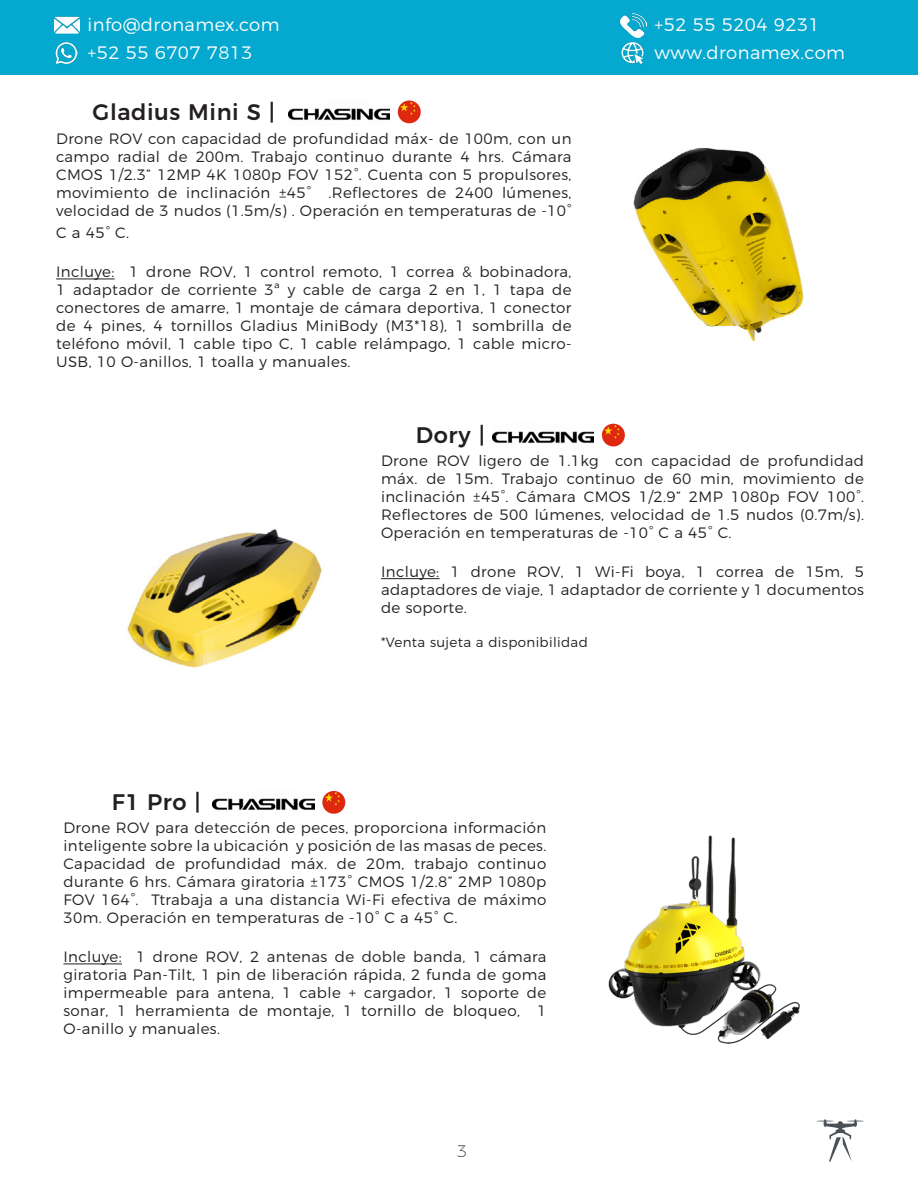
<style>
.page{position:relative;width:918px;height:1188px;background:#fff}
.page>*{position:absolute;margin:0;border:0;box-sizing:border-box;transform-origin:0 0}
.t1{font:500 22.5px "Montserrat";letter-spacing:.025em;color:#231f20}
.t2{font:300 18px "Montserrat";letter-spacing:.025em;color:#fff}
.t3{font:200 16.5px "Montserrat";color:#231f20}
.Estilo_de_párrafo_1{font:300 15px/18px "Montserrat";letter-spacing:.025em;color:#231f20;text-align:justify}
.Estilo_de_párrafo_1-2{font:300 13.5px "Montserrat";letter-spacing:.025em;color:#231f20}
</style>
<div class="page">
<svg style="left:817px;top:1119px;width:47px;height:43px"></svg>
<div style="left:1px;top:0;width:917px;height:75px;background:#05a8ce"></div>
<img style="left:54px;top:16px;width:26px;height:18px">
<img style="left:621px;top:42px;width:23px;height:22px">
<img style="left:620px;top:14px;width:26px;height:23px">
<img style="left:55px;top:42px;width:22px;height:22px">
<hr style="left:56px;top:279px;width:59px;height:1px;background:#231f20">
<img style="left:288px;top:108px;width:102px;height:12px">
<img style="left:398px;top:101px;width:23px;height:22px;border-radius:11px">
<hr style="left:381px;top:578px;width:59px;height:1px;background:#231f20">
<img style="left:492px;top:431px;width:102px;height:12px">
<img style="left:602px;top:424px;width:23px;height:22px;border-radius:11px">
<hr style="left:63px;top:964px;width:59px;height:1px;background:#231f20">
<img style="left:213px;top:798px;width:101px;height:12px">
<img style="left:322px;top:791px;width:23px;height:23px;border-radius:11px">
<img style="left:608px;top:835px;width:192px;height:209px">
<img style="left:633px;top:148px;width:171px;height:194px">
<img style="left:127px;top:529px;width:195px;height:139px">
<p class="t2" style="left:88px;top:11px;width:194px">info@dronamex.com</p>
<p class="t2" style="left:655px;top:11px;width:167px">+52 55 5204 9231</p>
<p class="t2" style="left:88px;top:39px;width:167px">+52 55 6707 7813</p>
<p class="t2" style="left:655px;top:39px;width:192px">www.dronamex.com</p>
<p class="t1" style="left:93px;top:94px;width:184px">Gladius Mini S |</p>
<p class="Estilo_de_párrafo_1" style="left:56px;top:129px;width:517px">Drone ROV con capacidad de profundidad máx- de 100m, con un campo radial de 200m. Trabajo continuo durante 4 hrs. Cámara CMOS 1/2.3” 12MP 4K 1080p FOV 152°. Cuenta con 5 propulsores, movimiento de inclinación ±45° .Reflectores de 2400 lúmenes, velocidad de 3 nudos (1.5m/s) . Operación en temperaturas de -10°</p>
<p class="Estilo_de_párrafo_1" style="left:56px;top:222px;width:74px">C a 45° C.</p>
<p class="Estilo_de_párrafo_1" style="left:56px;top:262px;width:517px">Incluye: 1 drone ROV, 1 control remoto, 1 correa &amp; bobinadora, 1 adaptador de corriente 3ª y cable de carga 2 en 1, 1 tapa de conectores de amarre, 1 montaje de cámara deportiva, 1 conector de 4 pines, 4 tornillos Gladius MiniBody (M3*18), 1 sombrilla de teléfono móvil, 1 cable tipo C, 1 cable relámpago, 1 cable micro-USB, 10 O-anillos, 1 toalla y manuales.</p>
<p class="t1" style="left:416px;top:417px;width:71px">Dory |</p>
<p class="Estilo_de_párrafo_1" style="left:381px;top:450px;width:484px">Drone ROV ligero de 1.1kg con capacidad de profundidad máx. de 15m. Trabajo continuo de 60 min, movimiento de inclinación ±45°. Cámara CMOS 1/2.9” 2MP 1080p FOV 100°.<br>Reflectores de 500 lúmenes, velocidad de 1.5 nudos (0.7m/s).<br>Operación en temperaturas de -10° C a 45° C.</p>
<p class="Estilo_de_párrafo_1" style="left:381px;top:562px;width:484px">Incluye: 1 drone ROV, 1 Wi-Fi boya, 1 correa de 15m, 5 adaptadores de viaje, 1 adaptador de corriente y 1 documentos de soporte.</p>
<p class="Estilo_de_párrafo_1-2" style="left:381px;top:632px;width:208px">*Venta sujeta a disponibilidad</p>
<p class="t1" style="left:112px;top:784px;width:91px">F1 Pro |</p>
<p class="Estilo_de_párrafo_1" style="left:63px;top:817px;width:484px">Drone ROV para detección de peces, proporciona información inteligente sobre la ubicación y posición de las masas de peces.<br>Capacidad de profundidad máx. de 20m, trabajo continuo durante 6 hrs. Cámara giratoria ±173° CMOS 1/2.8” 2MP 1080p FOV 164°. Ttrabaja a una distancia Wi-Fi efectiva de máximo 30m. Operación en temperaturas de -10° C a 45° C.</p>
<p class="Estilo_de_párrafo_1" style="left:63px;top:947px;width:484px">Incluye: 1 drone ROV, 2 antenas de doble banda, 1 cámara giratoria Pan-Tilt, 1 pin de liberación rápida, 2 funda de goma impermeable para antena, 1 cable + cargador, 1 soporte de sonar, 1 herramienta de montaje, 1 tornillo de bloqueo, 1<br>O-anillo y manuales.</p>
<p class="t3" style="left:457px;top:1138px;width:12px">3</p>
</div>
